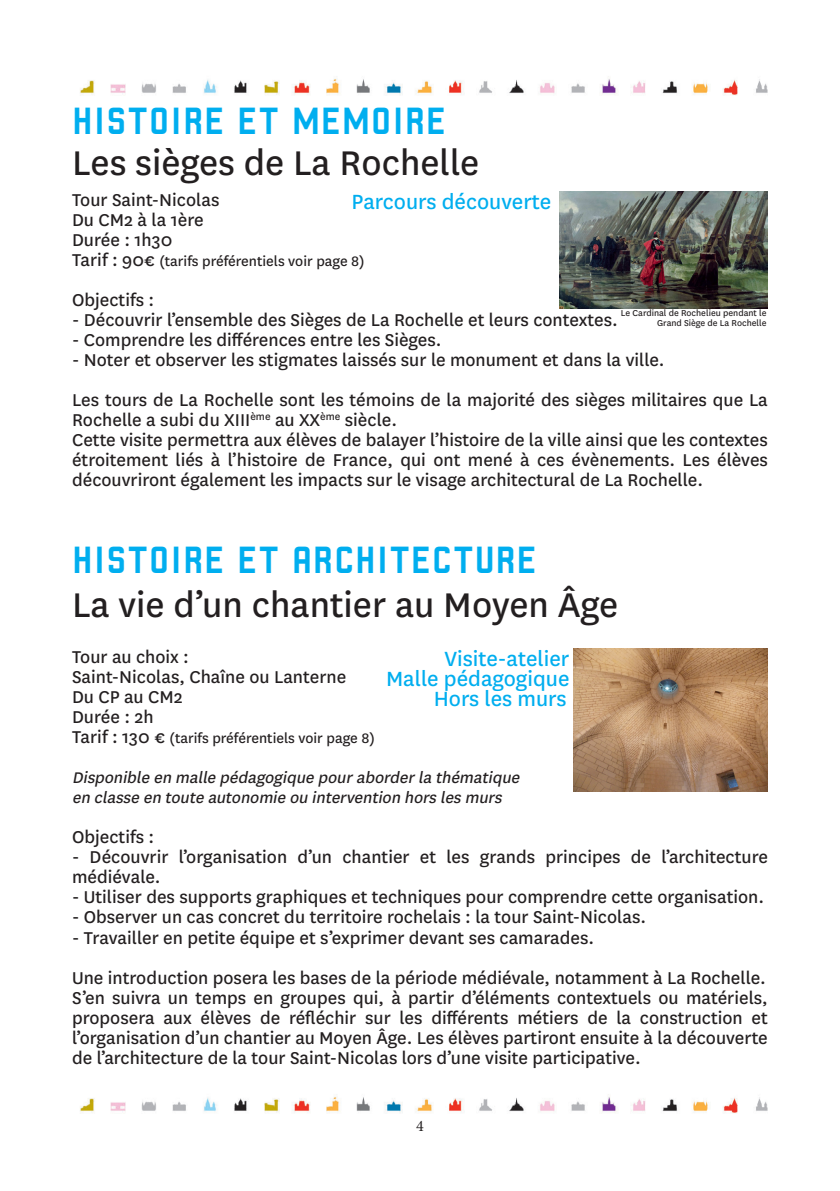
<style>
.page{position:relative;width:840px;height:1191px;background:#fff}
.page>*{position:absolute;margin:0;border:0;box-sizing:border-box;transform-origin:0 0}
.t1{font:40px "National";color:#231f20}
.t2{font:40px "Robust CMN";letter-spacing:.005em;color:#00aeef}
.t3{font:24px "National";color:#00aeef}
.t4{font:20px/20px "National";color:#231f20}
.t5{font:italic 18px "National";color:#231f20}
.t6{font:16px "National";color:#231f20}
.t7{font:16px "Minion Pro";color:#231f20}
.t8{font:10px/10px "National";color:#231f20;text-align:right}
.s1{font-size:20px}
</style>
<div class="page">
<img style="left:80px;top:78px;width:687px;height:17px">
<img style="left:80px;top:1096px;width:687px;height:17px">
<img style="left:559px;top:191px;width:208px;height:117px">
<img style="left:573px;top:648px;width:194px;height:143px">
<p class="t2" style="left:72px;top:98px;width:376px">HISTOIRE ET MEMOIRE</p>
<p class="t1" style="left:72px;top:136px;width:408px">Les sièges de La Rochelle</p>
<p class="t3" style="left:351px;top:186px;width:201px">Parcours découverte</p>
<p class="t4" style="left:72px;top:189px;width:149px">Tour Saint-Nicolas</p>
<p class="t4" style="left:72px;top:209px;width:133px">Du CM2 à la 1ère</p>
<p class="t4" style="left:72px;top:229px;width:102px">Durée : 1h30</p>
<p class="t6" style="left:72px;top:251px;width:294px"><span class="s1">Tarif : 90€</span> (tarifs préférentiels voir page 8)</p>
<p class="t4" style="left:72px;top:289px;width:84px">Objectifs :</p>
<p class="t4" style="left:72px;top:309px;width:547px">- Découvrir l’ensemble des Sièges de La Rochelle et leurs contextes.</p>
<p class="t4" style="left:72px;top:329px;width:371px">- Comprendre les différences entre les Sièges.</p>
<p class="t4" style="left:72px;top:349px;width:593px">- Noter et observer les stigmates laissés sur le monument et dans la ville.</p>
<p class="t4" style="left:72px;top:389px;width:697px">Les tours de La Rochelle sont les témoins de la majorité des sièges militaires que La<br>Rochelle a subi du XIII<sup>ème</sup> au XX<sup>ème</sup> siècle.</p>
<p class="t4" style="left:72px;top:429px;width:697px;text-align:justify">Cette visite permettra aux élèves de balayer l’histoire de la ville ainsi que les contextes étroitement liés à l’histoire de France, qui ont mené à ces évènements. Les élèves découvriront également les impacts sur le visage architectural de La Rochelle.</p>
<p class="t8" style="left:620px;top:307px;width:147px">Le Cardinal de Rochelieu pendant le<br>Grand Siège de La Rochelle</p>
<p class="t2" style="left:72px;top:538px;width:466px">HISTOIRE ET ARCHITECTURE</p>
<p class="t1" style="left:72px;top:578px;width:547px">La vie d’un chantier au Moyen Âge</p>
<p class="t4" style="left:72px;top:646px;width:118px">Tour au choix :</p>
<p class="t4" style="left:72px;top:666px;width:275px">Saint-Nicolas, Chaîne ou Lanterne</p>
<p class="t4" style="left:72px;top:686px;width:112px">Du CP au CM2</p>
<p class="t4" style="left:72px;top:706px;width:83px">Durée : 2h</p>
<p class="t6" style="left:72px;top:728px;width:304px"><span class="s1">Tarif : 130 €</span> (tarifs préférentiels voir page 8)</p>
<p class="t5" style="left:72px;top:766px;width:452px">Disponible en malle pédagogique pouraborderla thématique</p>
<p class="t5" style="left:72px;top:786px;width:434px">en classe en toute autonomie ou intervention hors les murs</p>
<p class="t4" style="left:72px;top:826px;width:84px">Objectifs :</p>
<p class="t4" style="left:72px;top:846px;width:697px">- Découvrir l’organisation d’un chantier et les grands principes de l’architecture médiévale.</p>
<p class="t4" style="left:72px;top:886px;width:693px">- Utiliser des supports graphiques et techniques pour comprendre cette organisation.</p>
<p class="t4" style="left:72px;top:906px;width:575px">- Observer un cas concret du territoire rochelais : la tour Saint-Nicolas.</p>
<p class="t4" style="left:72px;top:926px;width:523px">- Travailler en petite équipe et s’exprimer devant ses camarades.</p>
<p class="t4" style="left:72px;top:966px;width:695px">Une introduction posera les bases de la période médiévale, notamment à La Rochelle.</p>
<p class="t4" style="left:72px;top:986px;width:697px;text-align:justify">S’en suivra un temps en groupes qui, à partir d’éléments contextuels ou matériels, proposera aux élèves de réfléchir sur les différents métiers de la construction et l’organisation d’un chantier au Moyen Âge. Les élèves partiront ensuite à la découverte de l’architecture de la tour Saint-Nicolas lors d’une visite participative.</p>
<p class="t3" style="left:444px;top:643px;width:126px">Visite-atelier</p>
<p class="t3" style="left:386px;top:663px;width:185px">Malle pédagogique</p>
<p class="t3" style="left:433px;top:683px;width:134px">Hors les murs</p>
<p class="t7" style="left:416px;top:1114px;width:9px">4</p>
</div>
